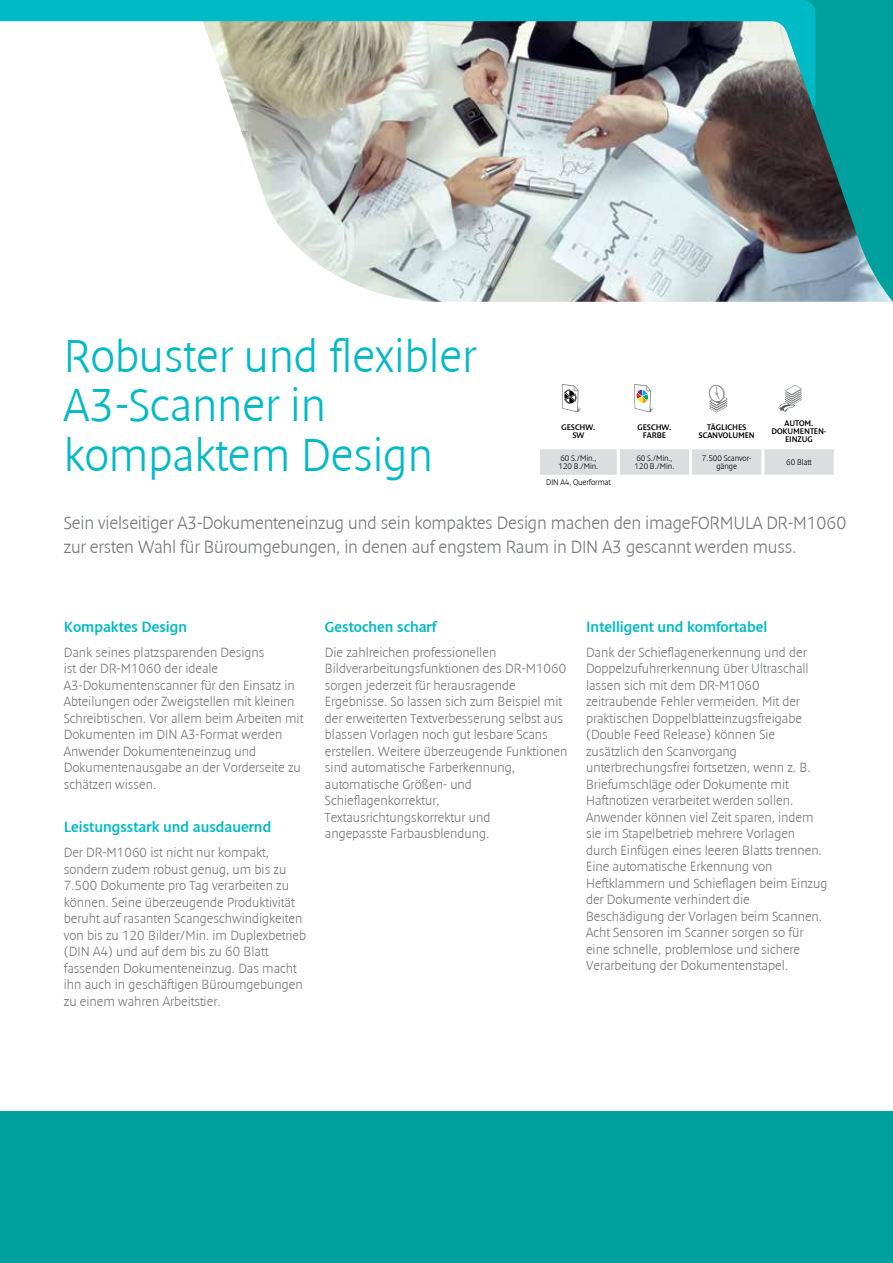
<style>
.page{position:relative;width:893px;height:1263px;background:#fff}
.page>*{position:absolute;margin:0;border:0;box-sizing:border-box;transform-origin:0 0}
.t1{font:300 46.5px/49.5px "Denda New";color:#00bac6}
.t2{font:300 18px/24px "Denda New";letter-spacing:-.01em;color:#77787b}
.t3{font:15px "Denda New";color:#00bac6}
.t4{font:300 13.5px/16.5px "Denda New";color:#77787b}
.t5{font:300 8.25px/8.2px "Denda New";letter-spacing:-.01em;color:#000}
.t6{font:8.25px/8.2px "Denda New";letter-spacing:-.01em;color:#000;text-align:center}
</style>
<div class="page">
<img style="left:232px;top:106px;width:510px;height:196px">
<svg style="left:742px;top:0;width:151px;height:302px;background:#337a7c"></svg>
<img style="left:0;top:0;width:815px;height:106px">
<div style="left:0;top:1111px;width:893px;height:152px;background:#00a09e"></div>
<svg style="left:0;top:0;width:803px;height:1px"></svg>
<svg style="left:540px;top:449px;width:294px;height:26px;background:#dddedf"></svg>
<svg style="left:562px;top:384px;width:19px;height:28px"></svg>
<svg style="left:634px;top:384px;width:20px;height:28px"></svg>
<svg style="left:708px;top:384px;width:19px;height:28px"></svg>
<svg style="left:778px;top:385px;width:24px;height:27px"></svg>
<h1 class="t1" style="left:64px;top:332px;width:414px">Robuster und flexibler<br>A3-Scanner in kompaktem Design</h1>
<h2 class="t2" style="left:64px;top:511px;width:784px">Sein vielseitiger A3-Dokumenteneinzug und sein kompaktes Design machen den imageFORMULA DR-M1060 zur ersten Wahl für Büroumgebungen, in denen auf engstem Raum in DIN A3 gescannt werden muss.</h2>
<p class="t6" style="left:561px;top:423px;width:35px">GESCHW.<br>SW</p>
<p class="t6" style="left:637px;top:423px;width:35px">GESCHW.<br>FARBE</p>
<p class="t6" style="left:698px;top:423px;width:58px">TÄGLICHES<br>SCANVOLUMEN</p>
<p class="t6" style="left:772px;top:419px;width:56px">AUTOM.<br>DOKUMENTEN-<br>EINZUG</p>
<p class="t5" style="left:559px;top:454px;width:41px">60 S./Min.,<br>120 B./Min.</p>
<p class="t5" style="left:635px;top:454px;width:41px">60 S./Min.,<br>120 B./Min.</p>
<p class="t5" style="left:702px;top:454px;width:51px;text-align:center">7.500 Scanvor&shy;gänge</p>
<p class="t5" style="left:786px;top:458px;width:27px">60 Blatt</p>
<p class="t5" style="left:546px;top:478px;width:66px">DIN A4, Querformat</p>
<p class="t3" style="left:64px;top:619px;width:125px">Kompaktes Design</p>
<p class="t4" style="left:64px;top:644px;width:241px">Dank seines platzsparenden Designs<br>ist der DR-M1060 der ideale A3-Dokumentenscanner für den Einsatz in Abteilungen oder Zweigstellen mit kleinen Schreibtischen. Vor allem beim Arbeiten mit Dokumenten im DIN A3-Format werden Anwender Dokumenteneinzug und Dokumentenausgabe an der Vorderseite zu schätzen wissen.</p>
<p class="t3" style="left:64px;top:819px;width:209px">Leistungsstark und ausdauernd</p>
<p class="t4" style="left:64px;top:845px;width:244px">Der DR-M1060 ist nicht nur kompakt, sondern zudem robust genug, um bis zu 7.500 Dokumente pro Tag verarbeiten zu können. Seine überzeugende Produktivität beruht auf rasanten Scangeschwindigkeiten von bis zu 120 Bilder/Min. im Duplexbetrieb (DIN A4) und auf dem bis zu 60 Blatt fassenden Dokumenteneinzug. Das macht ihn auch in geschäftigen Büroumgebungen zu einem wahren Arbeitstier.</p>
<p class="t3" style="left:325px;top:619px;width:113px">Gestochen scharf</p>
<p class="t4" style="left:325px;top:644px;width:244px">Die zahlreichen professionellen Bildverarbeitungsfunktionen des DR-M1060 sorgen jederzeit für herausragende Ergebnisse. So lassen sich zum Beispiel mit der erweiterten Textverbesserung selbst aus blassen Vorlagen noch gut lesbare Scans erstellen. Weitere überzeugende Funktionen sind automatische Farberkennung, automatische Größen- und Schieflagenkorrektur, Textausrichtungskorrektur und<br>angepasste Farbausblendung.</p>
<p class="t3" style="left:586px;top:619px;width:183px">Intelligent und komfortabel</p>
<p class="t4" style="left:586px;top:644px;width:243px">Dank der Schieflagenerkennung und der Doppelzufuhrerkennung über Ultraschall lassen sich mit dem DR-M1060 zeitraubende Fehler vermeiden. Mit der praktischen Doppelblatteinzugsfreigabe (Double Feed Release) können Sie zusätzlich den Scanvorgang unterbrechungsfrei fortsetzen, wenn z. B.<br>Briefumschläge oder Dokumente mit Haftnotizen verarbeitet werden sollen.<br>Anwender können viel Zeit sparen, indem sie im Stapelbetrieb mehrere Vorlagen durch Einfügen eines leeren Blatts trennen.<br>Eine automatische Erkennung von Heftklammern und Schieflagen beim Einzug der Dokumente verhindert die Beschädigung der Vorlagen beim Scannen.<br>Acht Sensoren im Scanner sorgen so für eine schnelle, problemlose und sichere Verarbeitung der Dokumentenstapel.</p>
</div>
